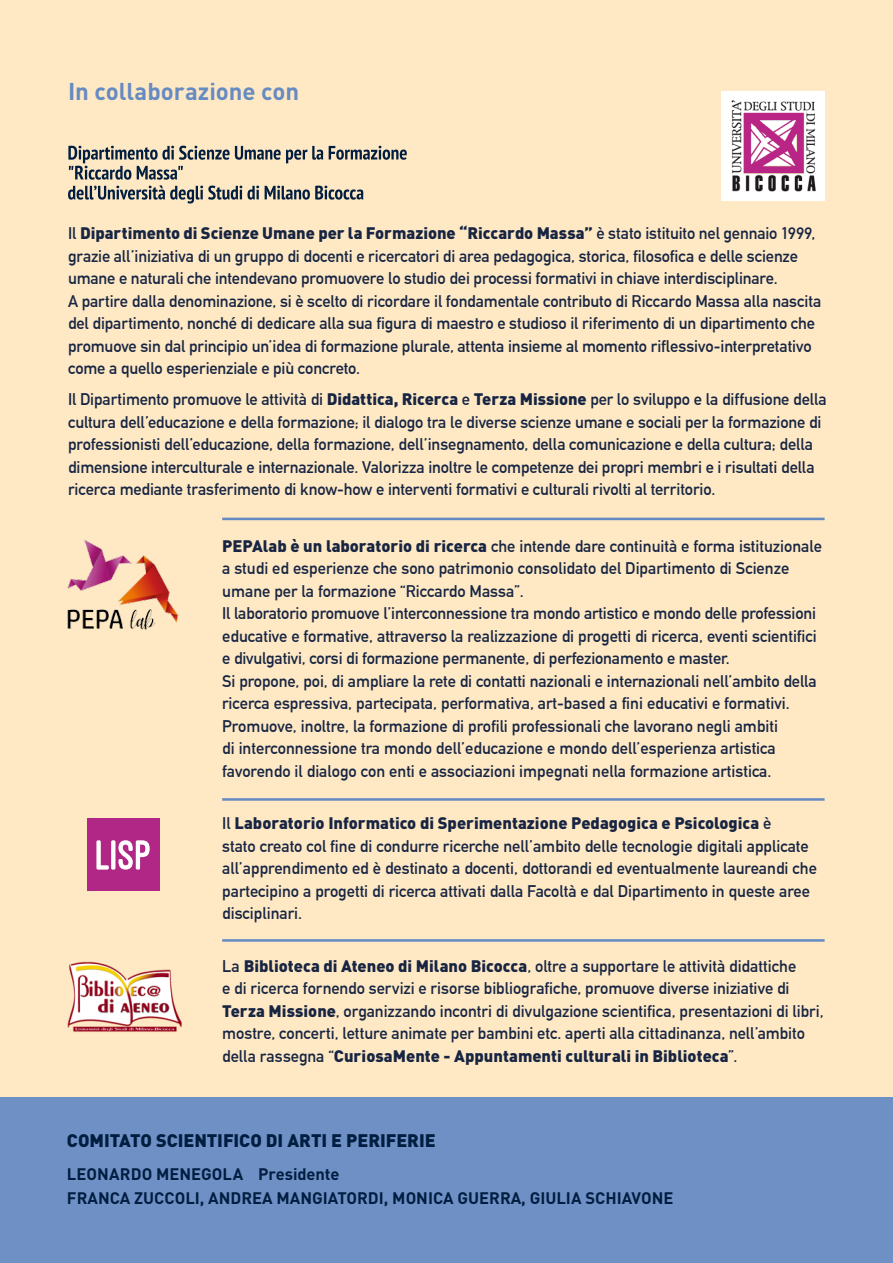
<style>
.page{position:relative;width:893px;height:1263px;background:#fff}
.page>*{position:absolute;margin:0;border:0;box-sizing:border-box;transform-origin:0 0}
.t1{font:700 24px "DIN";letter-spacing:-.005em;color:#668bc2}
.t2{font:900 18px "DIN";color:#011e41}
.t3{font:700 16.5px/22.5px "DIN Alternate";color:#172543}
.t4{font:900 16.5px "DIN";color:#172543}
.t5{font:700 16.5px/24px "DIN";color:#011e41}
.s1{font-family:"DIN Alternate";font-weight:700}
.s2{font-family:"DIN";font-weight:900}
</style>
<div class="page">
<div style="left:0;top:0;width:893px;height:1097px;background:#ffe9c4"></div>
<div style="left:0;top:1097px;width:893px;height:166px;background:#6e90c5"></div>
<div style="left:87px;top:819px;width:72px;height:72px;background:#b02786"></div>
<svg style="left:96px;top:840px;width:54px;height:30px"></svg>
<svg style="left:68px;top:146px;width:339px;height:57px"></svg>
<img style="left:67px;top:540px;width:112px;height:90px">
<hr style="left:222px;top:798px;width:603px;height:3px;background:#668bc2">
<hr style="left:222px;top:939px;width:603px;height:3px;background:#668bc2">
<hr style="left:222px;top:518px;width:603px;height:2px;background:#668bc2">
<div style="left:721px;top:91px;width:104px;height:109px;background:#fff"></div>
<img style="left:731px;top:100px;width:85px;height:92px">
<img style="left:67px;top:961px;width:115px;height:71px">
<h1 class="t1" style="left:68px;top:75px;width:233px">In collaborazione con</h1>
<p class="t4" style="left:68px;top:222px;width:749px"><span class="s1">Il</span> Dipartimento di Scienze Umane per la Formazione “Riccardo Massa” <span class="s1">è stato istituito nel gennaio 1999,</span></p>
<p class="t3" style="left:68px;top:244px;width:755px">grazie all’iniziativa di un gruppo di docenti e ricercatori di area pedagogica, storica, filosofica e delle scienze umane e naturali che intendevano promuovere lo studio dei processi formativi in chiave interdisciplinare.<br>A partire dalla denominazione, si è scelto di ricordare il fondamentale contributo di Riccardo Massa alla nascita del dipartimento, nonché di dedicare alla sua figura di maestro e studioso il riferimento di un dipartimento che promuove sin dal principio un’idea di formazione plurale, attenta insieme al momento riflessivo-interpretativo come a quello esperienziale e più concreto.</p>
<p class="t3" style="left:68px;top:387px;width:760px">Il Dipartimento promuove le attività di <span class="s2">Didattica, Ricerca</span> e <span class="s2">Terza Missione</span> per lo sviluppo e la diffusione della cultura dell’educazione e della formazione; il dialogo tra le diverse scienze umane e sociali per la formazione di professionisti dell’educazione, della formazione, dell’insegnamento, della comunicazione e della cultura; della dimensione interculturale e internazionale. Valorizza inoltre le competenze dei propri membri e i risultati della ricerca mediante trasferimento di know-how e interventi formativi e culturali rivolti al territorio.</p>
<p class="t3" style="left:222px;top:534px;width:601px"><span class="s2">PEPAlab è un laboratorio di ricerca</span> che intende dare continuità e forma istituzionale a studi ed esperienze che sono patrimonio consolidato del Dipartimento di Scienze umane per la formazione “Riccardo Massa”.<br>Il laboratorio promuove l’interconnessione tra mondo artistico e mondo delle professioni educative e formative, attraverso la realizzazione di progetti di ricerca, eventi scientifici e divulgativi, corsi di formazione permanente, di perfezionamento e master.<br>Si propone, poi, di ampliare la rete di contatti nazionali e internazionali nell’ambito della ricerca espressiva, partecipata, performativa, art-based a fini educativi e formativi.<br>Promuove, inoltre, la formazione di profili professionali che lavorano negli ambiti<br>di interconnessione tra mondo dell’educazione e mondo dell’esperienza artistica favorendo il dialogo con enti e associazioni impegnati nella formazione artistica.</p>
<p class="t4" style="left:222px;top:812px;width:551px"><span class="s1">Il</span> Laboratorio Informatico di Sperimentazione Pedagogica e Psicologica <span class="s1">è</span></p>
<p class="t3" style="left:222px;top:834px;width:596px">stato creato col fine di condurre ricerche nell’ambito delle tecnologie digitali applicate all’apprendimento ed è destinato a docenti, dottorandi ed eventualmente laureandi che partecipino a progetti di ricerca attivati dalla Facoltà e dal Dipartimento in queste aree disciplinari.</p>
<p class="t3" style="left:222px;top:954px;width:603px">La <span class="s2">Biblioteca di Ateneo di Milano Bicocca</span>, oltre a supportare le attività didattiche<br>e di ricerca fornendo servizi e risorse bibliografiche, promuove diverse iniziative di <span class="s2">Terza Missione</span>, organizzando incontri di divulgazione scientifica, presentazioni di libri, mostre, concerti, letture animate per bambini etc. aperti alla cittadinanza, nell’ambito</p>
<p class="t4" style="left:222px;top:1045px;width:517px"><span class="s1">della rassegna “</span>CuriosaMente - Appuntamenti culturali in Biblioteca<span class="s1">”.</span></p>
<p class="t2" style="left:67px;top:1128px;width:370px">COMITATO SCIENTIFICO DI ARTI E PERIFERIE</p>
<p class="t5" style="left:67px;top:1161px;width:608px">LEONARDO MENEGOLA Presidente<br>FRANCA ZUCCOLI, ANDREA MANGIATORDI, MONICA GUERRA, GIULIA SCHIAVONE</p>
</div>
